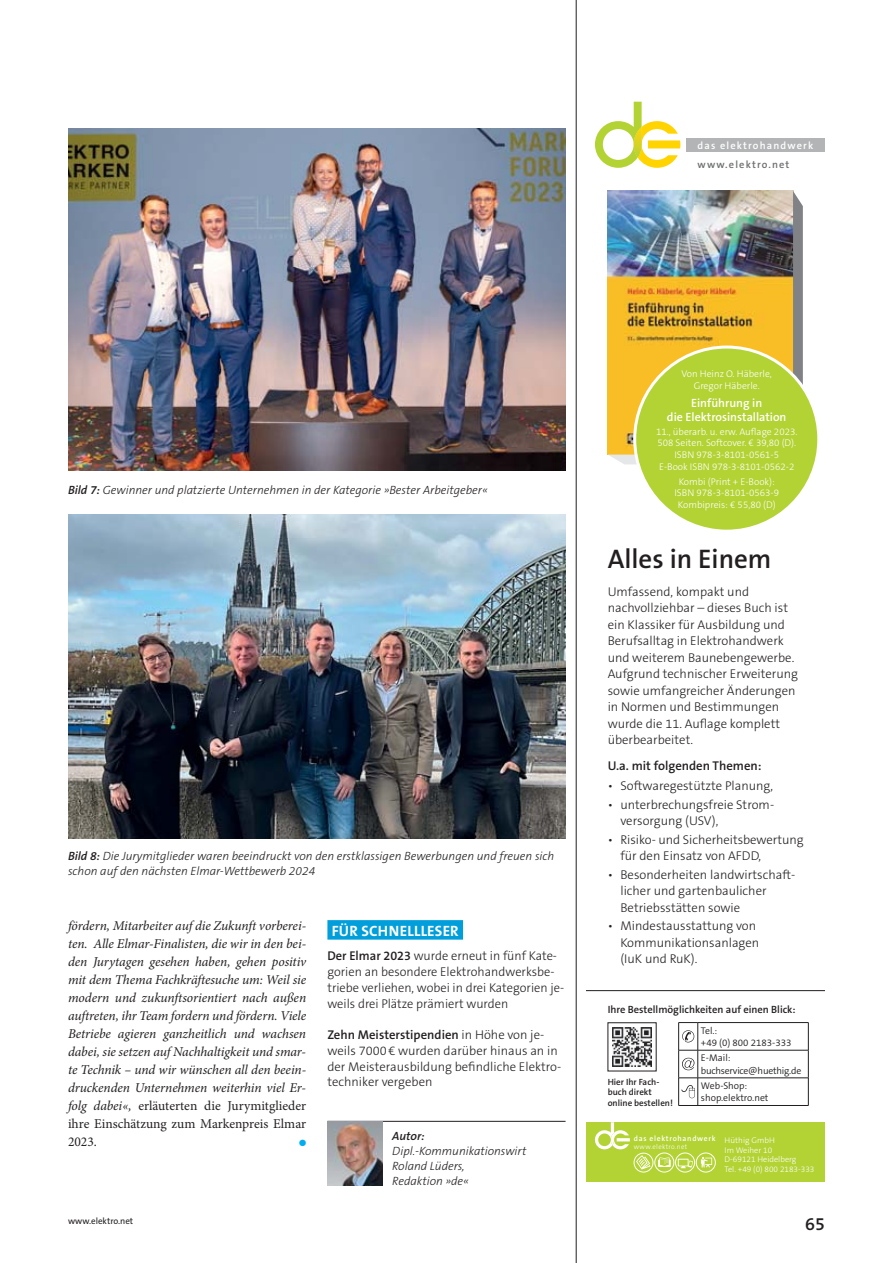
<style>
.page{position:relative;width:893px;height:1263px;background:#fff}
.page>*{position:absolute;margin:0;border:0;box-sizing:border-box;transform-origin:0 0}
.t1{font:600 27px "The Sans Os F";color:#231f20}
.t2{font:600 18px "The Sans Os F";color:#231f20}
.t3{font:700 15px "The Sans Os F";letter-spacing:.015em;color:#fff}
.t4{font:italic 13.5px/18px "Minion Pro";letter-spacing:-.005em;color:#231f20;text-align:justify}
.t5{font:300 12.75px/16.5px "The Sans Os F";color:#231f20}
.t6{font:600 12.75px "The Sans Os F";color:#231f20}
.t7{font:italic 300 12px/15px "The Sans Os F";color:#231f20}
.t8{font:600 12px/14.4px "The Sans Os F";color:#fff;text-align:center}
.t9{font:italic 600 12px "The Sans Os F";letter-spacing:-.005em;color:#231f20}
.t10{font:600 10.5px "The Sans Os F";color:#231f20}
.t11{font:600 10.35px "The Sans Os F";letter-spacing:.11em;color:#fff}
.t12{font:600 10.35px "The Sans Os F";letter-spacing:.11em;color:#6d6e70}
.t13{font:300 9.75px/11.7px "The Sans Os F";color:#fff;text-align:center}
.t14{font:300 9.75px/12.3px "The Sans Os F";color:#231f20}
.t15{font:300 9.75px/12.3px "The Sans Os F";letter-spacing:-.025em;color:#231f20}
.t16{font:600 9px/10.5px "The Sans Os F";color:#231f20}
.t17{font:9px "The Sans Os F";color:#231f20}
.t18{font:9px "Zapf Dingbats Std";color:#00aeef}
.t19{font:300 8.25px/9.9px "The Sans Os F";color:#fff}
.t20{font:600 7.65px "The Sans Os F";letter-spacing:.09em;color:#fff}
.t21{font:300 6.9px "The Sans Os F";letter-spacing:.05em;color:#fff}
.s1{font-weight:600}
.s2{font-style:normal}
</style>
<div class="page">
<div style="left:327px;top:920px;width:136px;height:20px;background:#009edb"></div>
<img style="left:68px;top:128px;width:498px;height:342px">
<img style="left:68px;top:514px;width:498px;height:324px">
<hr style="left:327px;top:1121px;width:239px;height:1px;background:#231f20">
<img style="left:327px;top:1121px;width:56px;height:64px">
<img style="left:608px;top:191px;width:195px;height:273px">
<div style="left:587px;top:1122px;width:238px;height:60px;background:#b3d334"></div>
<div style="left:687px;top:138px;width:138px;height:14px;background:#b2b4b6"></div>
<svg style="left:595px;top:102px;width:85px;height:66px"></svg>
<svg style="left:595px;top:1122px;width:35px;height:27px"></svg>
<svg style="left:675px;top:1153px;width:20px;height:19px"></svg>
<div style="left:675px;top:1153px;width:20px;height:19px;border:1px solid #fff;border-radius:50%"></div>
<svg style="left:678px;top:1159px;width:15px;height:9px"></svg>
<svg style="left:696px;top:1153px;width:19px;height:19px"></svg>
<div style="left:696px;top:1153px;width:20px;height:19px;border:1px solid #fff;border-radius:50%"></div>
<svg style="left:701px;top:1157px;width:11px;height:10px"></svg>
<svg style="left:655px;top:1153px;width:19px;height:19px"></svg>
<div style="left:654px;top:1153px;width:20px;height:19px;border:1px solid #fff;border-radius:50%"></div>
<svg style="left:658px;top:1157px;width:13px;height:10px"></svg>
<div style="left:634px;top:1153px;width:19px;height:19px;border:1px solid #fff;border-radius:50%"></div>
<svg style="left:636px;top:1155px;width:15px;height:14px"></svg>
<hr style="left:587px;top:990px;width:238px;height:1px;background:#231f20">
<div style="left:635px;top:347px;width:184px;height:184px;background:#b3d334;border-radius:50%"></div>
<img style="left:612px;top:1027px;width:40px;height:39px">
<hr style="left:678px;top:1105px;width:130px;height:1px;background:#231f20">
<svg style="left:678px;top:1022px;width:131px;height:83px"></svg>
<hr style="left:576px;top:0;width:1px;height:1263px;background:#231f20">
<p class="t11" style="left:698px;top:140px;width:117px">das elektrohandwerk</p>
<p class="t12" style="left:697px;top:159px;width:93px">www.elektro.net</p>
<p class="t7" style="left:68px;top:483px;width:421px"><span class="s1">Bild 7:</span> Gewinner und platzierte Unternehmen in der Kategorie »Bester Arbeitgeber«</p>
<p class="t7" style="left:68px;top:850px;width:488px"><span class="s1">Bild 8:</span> Die Jurymitglieder waren beeindruckt von den erstklassigen Bewerbungen und freuen sich schon auf den nächsten Elmar-Wettbewerb 2024</p>
<p class="t4" style="left:68px;top:918px;width:240px">fördern, Mitarbeiter auf die Zukunft vorberei&shy;ten. Alle Elmar-Finalisten, die wir in den bei&shy;den Jurytagen gesehen haben, gehen positiv mit dem Thema Fachkräftesuche um: Weil sie modern und zukunftsorientiert nach außen auftreten, ihr Team fordern und fördern. Viele Betriebe agieren ganzheitlich und wachsen dabei, sie setzen auf Nachhaltigkeit und smar&shy;te Technik – und wir wünschen all den beein&shy;druckenden Unternehmen weiterhin viel Er&shy;folg dabei«, <span class="s2">erläuterten die Jurymitglieder ihre Einschätzung zum Markenpreis Elmar 2023.</span></p>
<p class="t18" style="left:299px;top:1138px;width:9px">●</p>
<p class="t17" style="left:68px;top:1217px;width:67px">www.elektro.net</p>
<p class="t3" style="left:332px;top:924px;width:128px">FÜR SCHNELLLESER</p>
<p class="t5" style="left:327px;top:949px;width:238px;line-height:15.8px"><span class="s1">Der Elmar 2023</span> wurde erneut in fünf Kate&shy;gorien an besondere Elektrohandwerksbe&shy;triebe verliehen, wobei in drei Kategorien je&shy;weils drei Plätze prämiert wurden</p>
<p class="t5" style="left:327px;top:1027px;width:235px;line-height:15.8px"><span class="s1">Zehn Meisterstipendien</span> in Höhe von je&shy;weils 7000 € wurden darüber hinaus an in der Meisterausbildung befindliche Elektro&shy;techniker vergeben</p>
<p class="t9" style="left:392px;top:1131px;width:34px">Autor:</p>
<p class="t7" style="left:392px;top:1144px;width:136px">Dipl.-Kommunikationswirt<br>Roland Lüders,<br>Redaktion »de«</p>
<p class="t13" style="left:681px;top:368px;width:92px">Von Heinz O. Häberle,<br>Gregor Häberle.</p>
<p class="t8" style="left:667px;top:396px;width:121px">Einführung in<br>die Elektrosinstallation</p>
<p class="t13" style="left:656px;top:426px;width:143px">11., überarb. u. erw. Auflage 2023.<br>508 Seiten. Softcover. € 39,80 (D).<br>ISBN 978-3-8101-0561-5<br>E-Book ISBN 978-3-8101-0562-2</p>
<p class="t13" style="left:674px;top:476px;width:106px">Kombi (Print + E-Book):<br>ISBN 978-3-8101-0563-9<br>Kombipreis: € 55,80 (D)</p>
<h1 class="t1" style="left:608px;top:546px;width:165px">Alles in Einem</h1>
<p class="t5" style="left:608px;top:584px;width:192px">Umfassend, kompakt und nachvollziehbar – dieses Buch ist ein Klassiker für Ausbildung und<br>Berufsalltag in Elektrohandwerk und weiterem Baunebengewerbe.<br>Aufgrund technischer Erweiterung sowie umfangreicher Änderungen in Normen und Bestimmungen wurde die 11. Auflage komplett überbearbeitet.</p>
<p class="t6" style="left:608px;top:760px;width:155px">U.a. mit folgenden Themen:</p>
<p class="t5" style="left:608px;top:778px;width:167px">• Softwaregestützte Planung,</p>
<p class="t5" style="left:620px;top:796px;width:155px;text-indent:-13px">• unterbrechungsfreie Strom&shy;versorgung (USV),</p>
<p class="t5" style="left:620px;top:832px;width:185px;text-indent:-13px">• Risiko- und Sicherheitsbewertung für den Einsatz von AFDD,</p>
<p class="t5" style="left:620px;top:867px;width:176px;text-indent:-13px">• Besonderheiten landwirtschaft&shy;licher und gartenbaulicher<br>Betriebsstätten sowie</p>
<p class="t5" style="left:620px;top:918px;width:140px;text-indent:-13px">• Mindestausstattung von<br>Kommunikationsanlagen (IuK und RuK).</p>
<p class="t10" style="left:608px;top:1004px;width:189px">Ihre Bestellmöglichkeiten auf einen Blick:</p>
<p class="t16" style="left:608px;top:1077px;width:67px">Hier Ihr Fach&shy;buch direkt online bestellen!</p>
<p class="t14" style="left:701px;top:1025px;width:92px">Tel.:<br>+49 (0) 800 2183-333</p>
<p class="t15" style="left:701px;top:1052px;width:102px">E-Mail: buchservice@huethig.de</p>
<p class="t14" style="left:701px;top:1080px;width:69px">Web-Shop: shop.elektro.net</p>
<p class="t20" style="left:634px;top:1135px;width:83px">das elektrohandwerk</p>
<p class="t21" style="left:634px;top:1144px;width:55px">www.elektro.net</p>
<p class="t19" style="left:725px;top:1135px;width:91px">Hüthig GmbH<br>Im Weiher 10<br>D-69121 Heidelberg<br>Tel. +49 (0) 800 2183-333</p>
<h2 class="t2" style="left:805px;top:1215px;width:21px">65</h2>
</div>
